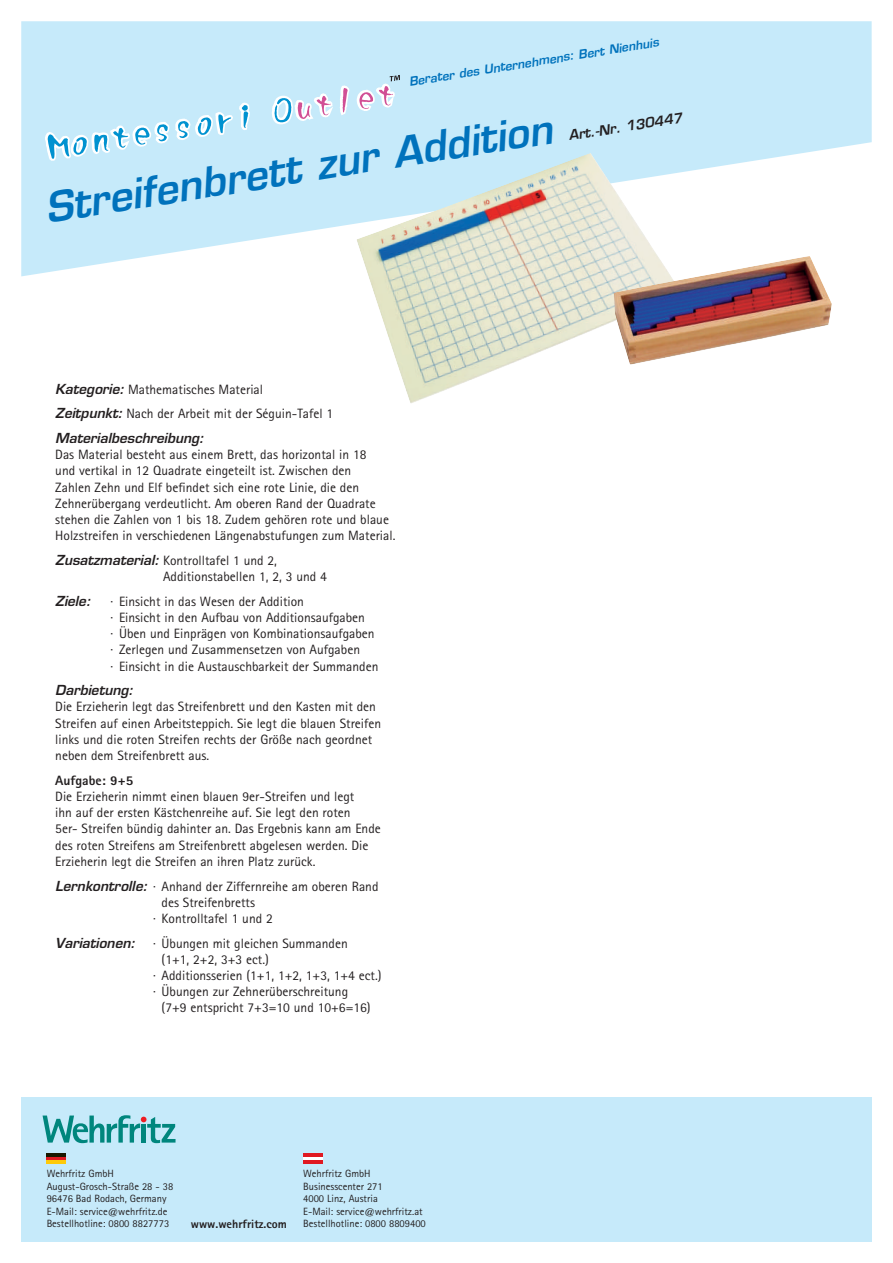
<style>
.page{position:relative;width:893px;height:1263px;background:#fff}
.page>*{position:absolute;margin:0;border:0;box-sizing:border-box;transform-origin:0 0}
.t1{font:italic 600 40.5px "Eurostile LT";color:#0072bc}
.t2{font:13.5px/16.2px "Agfa Rotis Sans Serif";color:#231f20}
.t3{font:italic 600 13.5px "Eurostile LT";color:#231f20}
.t4{font:800 13.5px "Agfa Rotis Sans Serif";color:#231f20}
.t5{font:italic 600 12px "Eurostile LT";color:#0072bc}
.t6{font:800 12px "Agfa Rotis Sans Serif";color:#231f20}
.t7{font:10.5px/12.6px "Agfa Rotis Sans Serif";color:#231f20}
.s1{font-family:"Eurostile LT";font-weight:600;font-style:italic}
</style>
<div class="page">
<svg style="left:21px;top:21px;width:851px;height:255px;fill:#c6eafa"></svg>
<svg style="left:270px;top:75px;width:130px;height:50px"></svg>
<svg style="left:44px;top:99px;width:208px;height:64px"></svg>
<img style="left:356px;top:137px;width:325px;height:266px">
<img style="left:542px;top:256px;width:300px;height:119px">
<div style="left:21px;top:1097px;width:851px;height:145px;background:#c6eafa"></div>
<svg style="left:43px;top:1115px;width:133px;height:28px"></svg>
<svg style="left:303px;top:1156px;width:19px;height:4px"></svg>
<hr style="left:303px;top:1153px;width:19px;height:3px;background:#e01921">
<hr style="left:303px;top:1160px;width:19px;height:4px;background:#e01921">
<svg style="left:47px;top:1156px;width:19px;height:4px"></svg>
<hr style="left:47px;top:1153px;width:19px;height:3px;background:#191800">
<hr style="left:47px;top:1160px;width:19px;height:4px;background:#feca0a">
<p class="t5" style="left:408px;top:77px;width:254px;rotate:-9deg">Berater des Unternehmens: Bert Nienhuis</p>
<h1 class="t1" style="left:43px;top:193px;width:514px;rotate:-9deg">Streifenbrett zur Addition</h1>
<p class="t3" style="left:568px;top:130px;width:116px;rotate:-9deg">Art.-Nr. 130447</p>
<p class="t2" style="left:55px;top:377px;width:279px;line-height:24.8px"><span class="s1">Kategorie:</span> Mathematisches Material<br><span class="s1">Zeitpunkt:</span> Nach der Arbeit mit der Séguin-Tafel 1</p>
<p class="t3" style="left:55px;top:433px;width:150px">Materialbeschreibung:</p>
<p class="t2" style="left:55px;top:447px;width:342px">Das Material besteht aus einem Brett, das horizontal in 18<br>und vertikal in 12 Quadrate eingeteilt ist. Zwischen den<br>Zahlen Zehn und Elf befindet sich eine rote Linie, die den Zehnerübergang verdeutlicht. Am oberen Rand der Quadrate stehen die Zahlen von 1 bis 18. Zudem gehören rote und blaue Holzstreifen in verschiedenen Längenabstufungen zum Material.</p>
<p class="t2" style="left:163px;top:552px;width:165px;text-indent:-108px"><span class="s1">Zusatzmaterial:</span> Kontrolltafel 1 und 2,<br>Additionstabellen 1, 2, 3 und 4</p>
<p class="t3" style="left:55px;top:595px;width:37px">Ziele:</p>
<p class="t2" style="left:111px;top:593px;width:269px">· Einsicht in das Wesen der Addition<br>· Einsicht in den Aufbau von Additionsaufgaben<br>· Üben und Einprägen von Kombinationsaufgaben · Zerlegen und Zusammensetzen von Aufgaben<br>· Einsicht in die Austauschbarkeit der Summanden</p>
<p class="t3" style="left:55px;top:685px;width:79px">Darbietung:</p>
<p class="t2" style="left:55px;top:699px;width:327px">Die Erzieherin legt das Streifenbrett und den Kasten mit den Streifen auf einen Arbeitsteppich. Sie legt die blauen Streifen links und die roten Streifen rechts der Größe nach geordnet neben dem Streifenbrett aus.</p>
<p class="t4" style="left:55px;top:775px;width:79px">Aufgabe: 9+5</p>
<p class="t2" style="left:55px;top:788px;width:327px">Die Erzieherin nimmt einen blauen 9er-Streifen und legt<br>ihn auf der ersten Kästchenreihe auf. Sie legt den roten<br>5er- Streifen bündig dahinter an. Das Ergebnis kann am Ende des roten Streifens am Streifenbrett abgelesen werden. Die Erzieherin legt die Streifen an ihren Platz zurück.</p>
<p class="t2" style="left:55px;top:878px;width:325px"><span class="s1">Lernkontrolle:</span> · Anhand der Ziffernreihe am oberen Rand</p>
<p class="t2" style="left:162px;top:894px;width:95px">des Streifenbretts</p>
<p class="t2" style="left:153px;top:910px;width:121px">· Kontrolltafel 1 und 2</p>
<p class="t3" style="left:55px;top:937px;width:81px">Variationen:</p>
<p class="t2" style="left:153px;top:935px;width:196px">· Übungen mit gleichen Summanden</p>
<p class="t2" style="left:162px;top:951px;width:109px">(1+1, 2+2, 3+3 ect.)</p>
<p class="t2" style="left:153px;top:967px;width:230px">· Additionsserien (1+1, 1+2, 1+3, 1+4 ect.)</p>
<p class="t2" style="left:153px;top:984px;width:197px">· Übungen zur Zehnerüberschreitung</p>
<p class="t2" style="left:162px;top:1000px;width:211px">(7+9 entspricht 7+3=10 und 10+6=16)</p>
<p class="t7" style="left:47px;top:1167px;width:128px">Wehrfritz GmbH<br>August-Grosch-Straße 28 - 38<br>96476 Bad Rodach, Germany<br>E-Mail: service@wehrfritz.de<br>Bestellhotline: 0800 8827773</p>
<p class="t7" style="left:303px;top:1167px;width:121px">Wehrfritz GmbH<br>Businesscenter 271<br>4000 Linz, Austria<br>E-Mail: service@wehrfritz.at</p>
<p class="t6" style="left:191px;top:1219px;width:97px">www.wehrfritz.com</p>
<p class="t7" style="left:303px;top:1217px;width:124px">Bestellhotline: 0800 8809400</p>
</div>
